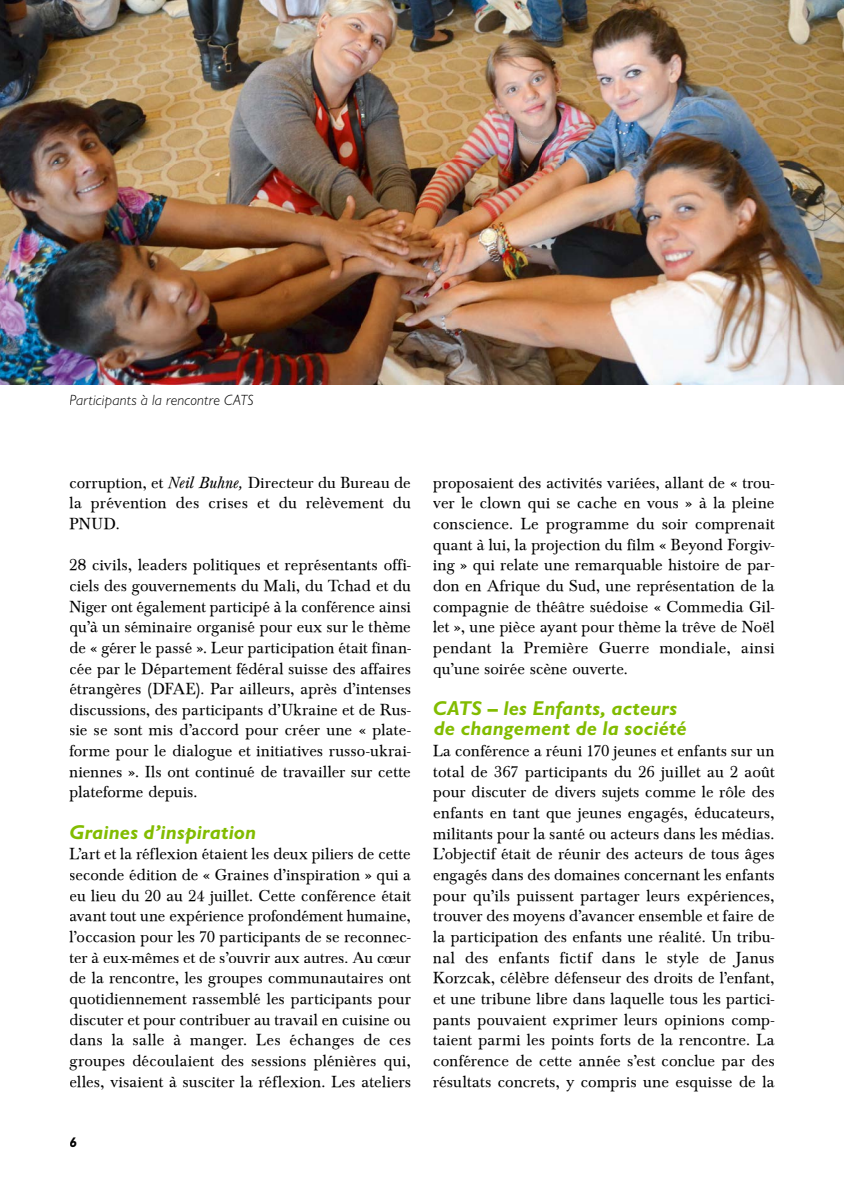
<style>
.page{position:relative;width:844px;height:1191px;background:#fff}
.page>*{position:absolute;margin:0;border:0;box-sizing:border-box;transform-origin:0 0}
.t1{font:italic 700 20.12px/20.7px "Gill Sans";letter-spacing:.005em;color:#82bc00}
.t2{font:16.62px/20.7px "Baskerville";letter-spacing:.02em;color:#000;text-align:justify}
.t3{font:italic 300 14.88px "Gill Sans";letter-spacing:.015em;color:#000}
.t4{font:italic 700 14px "Gill Sans";color:#000}
.s1{font-style:italic}
</style>
<div class="page">
<img style="left:0;top:0;width:843px;height:384px">
<p class="t3" style="left:69px;top:392px;width:186px">Participants à la rencontre CATS</p>
<p class="t2" style="left:69px;top:472px;width:343px">corruption, et <span class="s1">Neil Buhne,</span> Directeur du Bureau de la prévention des crises et du relèvement du PNUD.</p>
<p class="t2" style="left:69px;top:555px;width:343px">28 civils, leaders politiques et représentants offi&shy;ciels des gouvernements du Mali, du Tchad et du Niger ont également participé à la conférence ainsi qu’à un séminaire organisé pour eux sur le thème de « gérer le passé ». Leur participation était finan&shy;cée par le Département fédéral suisse des affaires étrangères (DFAE). Par ailleurs, après d’intenses discussions, des participants d’Ukraine et de Rus&shy;sie se sont mis d’accord pour créer une « plate&shy;forme pour le dialogue et initiatives russo-ukrai&shy;niennes ». Ils ont continué de travailler sur cette plateforme depuis.</p>
<p class="t1" style="left:69px;top:821px;width:188px">Graines d’inspiration</p>
<p class="t2" style="left:69px;top:844px;width:343px">L’art et la réflexion étaient les deux piliers de cette seconde édition de « Graines d’inspiration » qui a eu lieu du 20 au 24 juillet. Cette conférence était avant tout une expérience profondément humaine, l’occasion pour les 70 participants de se reconnec&shy;ter à eux-mêmes et de s’ouvrir aux autres. Au cœur de la rencontre, les groupes communautaires ont quotidiennement rassemblé les participants pour discuter et pour contribuer au travail en cuisine ou dans la salle à manger. Les échanges de ces groupes découlaient des sessions plénières qui, elles, visaient à susciter la réflexion. Les ateliers</p>
<p class="t4" style="left:69px;top:1134px;width:9px">6</p>
<p class="t2" style="left:433px;top:472px;width:343px">proposaient des activités variées, allant de « trou&shy;ver le clown qui se cache en vous » à la pleine conscience. Le programme du soir comprenait quant à lui, la projection du film « Beyond Forgiv&shy;ing » qui relate une remarquable histoire de par&shy;don en Afrique du Sud, une représentation de la compagnie de théâtre suédoise « Commedia Gil&shy;let », une pièce ayant pour thème la trêve de Noël pendant la Première Guerre mondiale, ainsi qu’une soirée scène ouverte.</p>
<p class="t1" style="left:432px;top:698px;width:255px">CATS – les Enfants, acteurs de changement de la société</p>
<p class="t2" style="left:433px;top:741px;width:343px">La conférence a réuni 170 jeunes et enfants sur un total de 367 participants du 26 juillet au 2 août pour discuter de divers sujets comme le rôle des enfants en tant que jeunes engagés, éducateurs, militants pour la santé ou acteurs dans les médias.<br>L’objectif était de réunir des acteurs de tous âges engagés dans des domaines concernant les enfants pour qu’ils puissent partager leurs expériences, trouver des moyens d’avancer ensemble et faire de la participation des enfants une réalité. Un tribu&shy;nal des enfants fictif dans le style de Janus Korzcak, célèbre défenseur des droits de l’enfant, et une tribune libre dans laquelle tous les partici&shy;pants pouvaient exprimer leurs opinions comp&shy;taient parmi les points forts de la rencontre. La conférence de cette année s’est conclue par des résultats concrets, y compris une esquisse de la</p>
</div>
